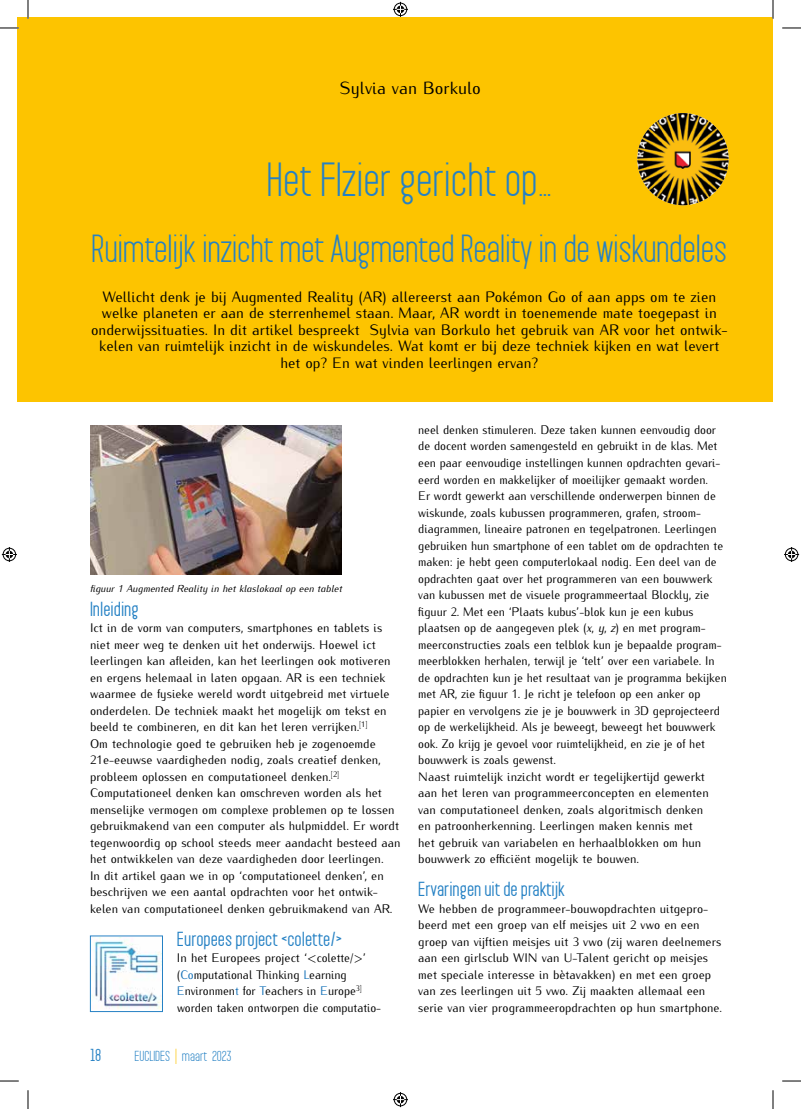
<style>
.page{position:relative;width:801px;height:1109px;background:#fff}
.page>*{position:absolute;margin:0;border:0;box-sizing:border-box;transform-origin:0 0}
.t1{font:41.25px "Pakt";color:#2581c4}
.t2{font:33.75px "Pakt";letter-spacing:-.01em;color:#2581c4}
.t3{font:700 17.5px "Pakt";color:#2581c4}
.t4{font:17.5px "Iwona";color:#000}
.t5{font:15px/16.5px "Iwona";color:#000;text-align:center}
.t6{font:700 15px "Pakt";color:#2581c4}
.t7{font:12.5px "Pakt";color:#2581c4}
.t8{font:12.38px/16.5px "Iwona";color:#000}
.t9{font:12.38px/16.5px "Iwona";color:#000;scale:.96 1}
.t10{font:italic 10px "Iwona";color:#000}
.s1{color:#126fb7}
.s2{font-size:18.75px;color:#fdc400}
.s3{font-style:italic}
</style>
<div class="page">
<div style="left:17px;top:17px;width:755px;height:384px;background:#fdc400"></div>
<img style="left:637px;top:113px;width:91px;height:92px">
<img style="left:90px;top:425px;width:252px;height:149px">
<img style="left:92px;top:937px;width:69px;height:72px">
<div style="left:90px;top:935px;width:73px;height:76px;border:1px solid #2581c4"></div>
<svg style="left:0;top:27px;width:19px;height:2px"></svg>
<svg style="left:782px;top:27px;width:18px;height:2px"></svg>
<svg style="left:0;top:1080px;width:19px;height:1px"></svg>
<svg style="left:782px;top:1080px;width:18px;height:1px"></svg>
<svg style="left:27px;top:0;width:2px;height:19px"></svg>
<svg style="left:27px;top:1090px;width:2px;height:18px"></svg>
<svg style="left:772px;top:0;width:1px;height:19px"></svg>
<svg style="left:772px;top:1090px;width:1px;height:18px"></svg>
<svg style="left:393px;top:2px;width:15px;height:15px"></svg>
<svg style="left:393px;top:1092px;width:15px;height:14px"></svg>
<svg style="left:2px;top:547px;width:15px;height:15px"></svg>
<svg style="left:784px;top:547px;width:14px;height:15px"></svg>
<h3 class="t4" style="left:339px;top:74px;width:143px">Sylvia van Borkulo</h3>
<h1 class="t1" style="left:266px;top:154px;width:287px">Het FIzier gericht op…</h1>
<h2 class="t2" style="left:91px;top:228px;width:637px">Ruimtelijk inzicht met Augmented Reality in de wiskundeles</h2>
<p class="t5" style="left:91px;top:287px;width:637px">Wellicht denk je bij Augmented Reality (AR) allereerst aan Pokémon Go of aan apps om te zien welke planeten er aan de sterrenhemel staan. Maar, AR wordt in toenemende mate toegepast in onderwijssituaties. In dit artikel bespreekt Sylvia van Borkulo het gebruik van AR voor het ontwik&shy;kelen van ruimtelijk inzicht in de wiskundeles. Wat komt er bij deze techniek kijken en wat levert het op? En wat vinden leerlingen ervan?</p>
<p class="t5" style="left:401px;top:287px;width:18px">Xx</p>
<p class="t10" style="left:90px;top:581px;width:253px">figuur 1 Augmented Reality in het klaslokaal op een tablet</p>
<h3 class="t3" style="left:90px;top:598px;width:50px">Inleiding</h3>
<p class="t8" style="left:90px;top:618px;width:312px">Ict in de vorm van computers, smartphones en tablets is niet meer weg te denken uit het onderwijs. Hoewel ict leerlingen kan afleiden, kan het leerlingen ook motiveren en ergens helemaal in laten opgaan. AR is een techniek waarmee de fysieke wereld wordt uitgebreid met virtuele onderdelen. De techniek maakt het mogelijk om tekst en beeld te combineren, en dit kan het leren verrijken.<sup>[1]<br></sup>Om technologie goed te gebruiken heb je zogenoemde 21e-eeuwse vaardigheden nodig, zoals creatief denken, probleem oplossen en computationeel denken.<sup>[2] </sup>Computationeel denken kan omschreven worden als het menselijke vermogen om complexe problemen op te lossen gebruikmakend van een computer als hulpmiddel. Er wordt tegenwoordig op school steeds meer aandacht besteed aan het ontwikkelen van deze vaardigheden door leerlingen.<br>In dit artikel gaan we in op ‘computationeel denken’, en beschrijven we een aantal opdrachten voor het ontwik&shy;kelen van computationeel denken gebruikmakend van AR.</p>
<h3 class="t3" style="left:177px;top:928px;width:166px">Europees project &lt;colette/&gt;</h3>
<p class="t8" style="left:177px;top:948px;width:205px">In het Europees project ‘&lt;colette/&gt;’ (<span class="s1">Co</span>mputational Thinking <span class="s1">L</span>earning <span class="s1">E</span>nvironmen<span class="s1">t</span> for <span class="s1">T</span>eachers in <span class="s1">E</span>urope<sup>3] </sup>worden taken ontworpen die computatio-</p>
<p class="t6" style="left:90px;top:1046px;width:13px">18</p>
<p class="t7" style="left:134px;top:1048px;width:99px">EUCLIDES <span class="s2">|</span> maart 2023</p>
<p class="t9" style="left:418px;top:420px;width:323px">neel denken stimuleren. Deze taken kunnen eenvoudig door de docent worden samengesteld en gebruikt in de klas. Met een paar eenvoudige instellingen kunnen opdrachten gevari&shy;eerd worden en makkelijker of moeilijker gemaakt worden.<br>Er wordt gewerkt aan verschillende onderwerpen binnen de wiskunde, zoals kubussen programmeren, grafen, stroom&shy;diagrammen, lineaire patronen en tegelpatronen. Leerlingen gebruiken hun smartphone of een tablet om de opdrachten te maken: je hebt geen computerlokaal nodig. Een deel van de opdrachten gaat over het programmeren van een bouwwerk van kubussen met de visuele programmeertaal Blockly, zie figuur 2. Met een ‘Plaats kubus’-blok kun je een kubus plaatsen op de aangegeven plek (<span class="s3">x</span>, <span class="s3">y</span>, <span class="s3">z</span>) en met program&shy;meerconstructies zoals een telblok kun je bepaalde program&shy;meerblokken herhalen, terwijl je ‘telt’ over een variabele. In de opdrachten kun je het resultaat van je programma bekijken met AR, zie figuur 1. Je richt je telefoon op een anker op papier en vervolgens zie je je bouwwerk in 3D geprojecteerd op de werkelijkheid. Als je beweegt, beweegt het bouwwerk ook. Zo krijg je gevoel voor ruimtelijkheid, en zie je of het bouwwerk is zoals gewenst.<br>Naast ruimtelijk inzicht wordt er tegelijkertijd gewerkt aan het leren van programmeerconcepten en elementen van computationeel denken, zoals algoritmisch denken<br>en patroonherkenning. Leerlingen maken kennis met<br>het gebruik van variabelen en herhaalblokken om hun bouwwerk zo efficiënt mogelijk te bouwen.</p>
<h3 class="t3" style="left:418px;top:879px;width:148px">Ervaringen uit de praktijk</h3>
<p class="t8" style="left:418px;top:899px;width:305px">We hebben de programmeer-bouwopdrachten uitgepro&shy;beerd met een groep van elf meisjes uit 2 vwo en een groep van vijftien meisjes uit 3 vwo (zij waren deelnemers aan een girlsclub WIN van U-Talent gericht op meisjes met speciale interesse in bètavakken) en met een groep van zes leerlingen uit 5 vwo. Zij maakten allemaal een serie van vier programmeeropdrachten op hun smartphone.</p>
</div>
